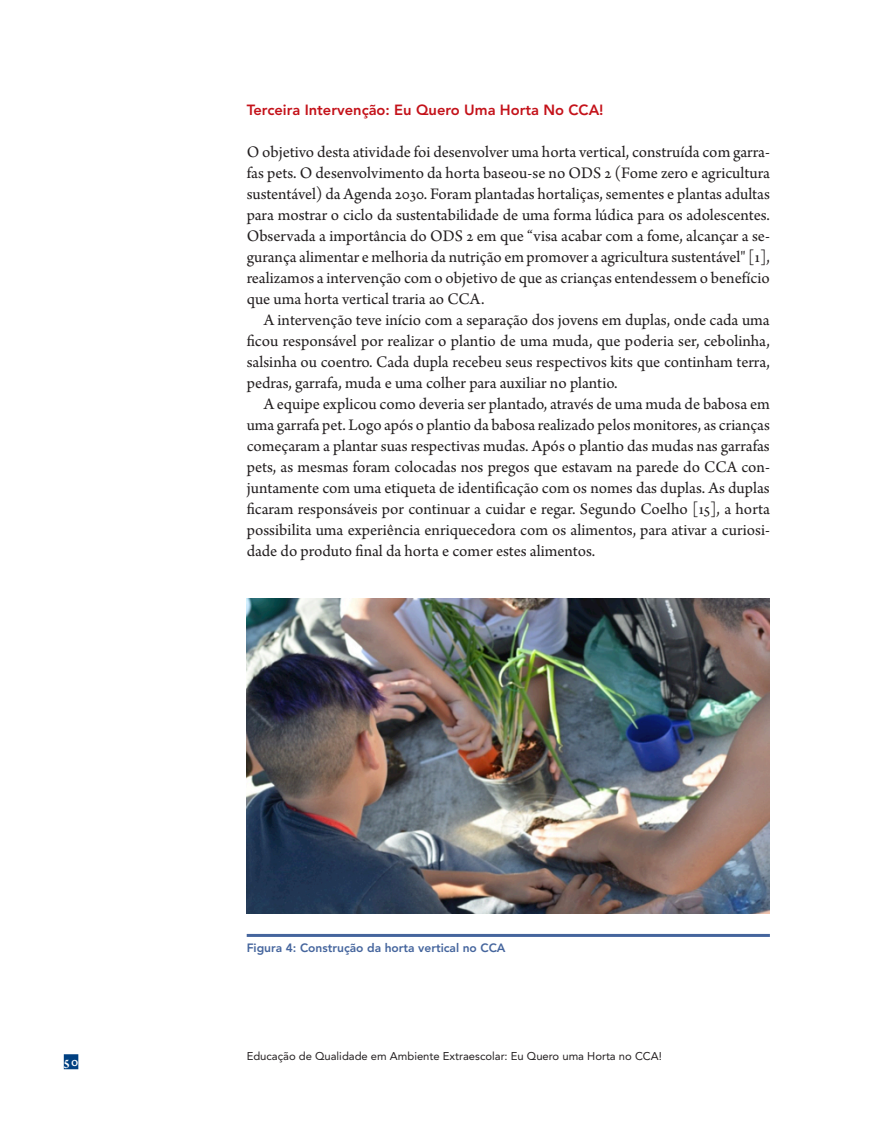
<style>
.page{position:relative;width:872px;height:1127px;background:#fff}
.page>*{position:absolute;margin:0;border:0;box-sizing:border-box;transform-origin:0 0}
.texto{font:16.95px/21px "Arno Pro";color:#231f20;text-align:justify}
.sem_recuo{font:16.95px/21px "Arno Pro";color:#231f20;text-align:justify}
.t1{font:600 15px "Arno Pro";color:#fff}
.sub_2{font:800 14.7px "Avenir LT Std";color:#c4121a}
.legenda_fio_acima{font:800 12px "Avenir LT Std";color:#45659d}
.t2{font:11.25px "Avenir LT Std";color:#231f20}
</style>
<div class="page">
<div style="left:64px;top:1054px;width:14px;height:15px;background:#014081"></div>
<img style="left:247px;top:598px;width:523px;height:315px">
<hr style="left:247px;top:934px;width:523px;height:3px;background:#45659d">
<p class="t1" style="left:64px;top:1052px;width:16px">50</p>
<p class="sub_2" style="left:247px;top:101px;width:358px">Terceira Intervenção: Eu Quero Uma Horta No CCA!</p>
<p class="sem_recuo" style="left:247px;top:142px;width:525px">O objetivo desta atividade foi desenvolver uma horta vertical, construída com garra&shy;fas pets. O desenvolvimento da horta baseou-se no ODS 2 (Fome zero e agricultura sustentável) da Agenda 2030. Foram plantadas hortaliças, sementes e plantas adultas para mostrar o ciclo da sustentabilidade de uma forma lúdica para os adolescentes.<br>Observada a importância do ODS 2 em que “visa acabar com a fome, alcançar a se&shy;gurança alimentar e melhoria da nutrição em promover a agricultura sustentável" [1], realizamos a intervenção com o objetivo de que as crianças entendessem o benefício que uma horta vertical traria ao CCA.</p>
<p class="texto" style="left:247px;top:310px;width:524px;text-indent:17px">A intervenção teve início com a separação dos jovens em duplas, onde cada uma ficou responsável por realizar o plantio de uma muda, que poderia ser, cebolinha, salsinha ou coentro. Cada dupla recebeu seus respectivos kits que continham terra, pedras, garrafa, muda e uma colher para auxiliar no plantio.</p>
<p class="texto" style="left:247px;top:394px;width:525px;text-indent:17px">A equipe explicou como deveria ser plantado, através de uma muda de babosa em uma garrafa pet. Logo após o plantio da babosa realizado pelos monitores, as crianças começaram a plantar suas respectivas mudas. Após o plantio das mudas nas garrafas pets, as mesmas foram colocadas nos pregos que estavam na parede do CCA con&shy;juntamente com uma etiqueta de identificação com os nomes das duplas. As duplas ficaram responsáveis por continuar a cuidar e regar. Segundo Coelho [15], a horta possibilita uma experiência enriquecedora com os alimentos, para ativar a curiosi&shy;dade do produto final da horta e comer estes alimentos.</p>
<p class="legenda_fio_acima" style="left:247px;top:940px;width:260px">Figura 4: Construção da horta vertical no CCA</p>
<p class="t2" style="left:247px;top:1050px;width:417px">Educação de Qualidade em Ambiente Extraescolar: Eu Quero uma Horta no CCA!</p>
</div>
